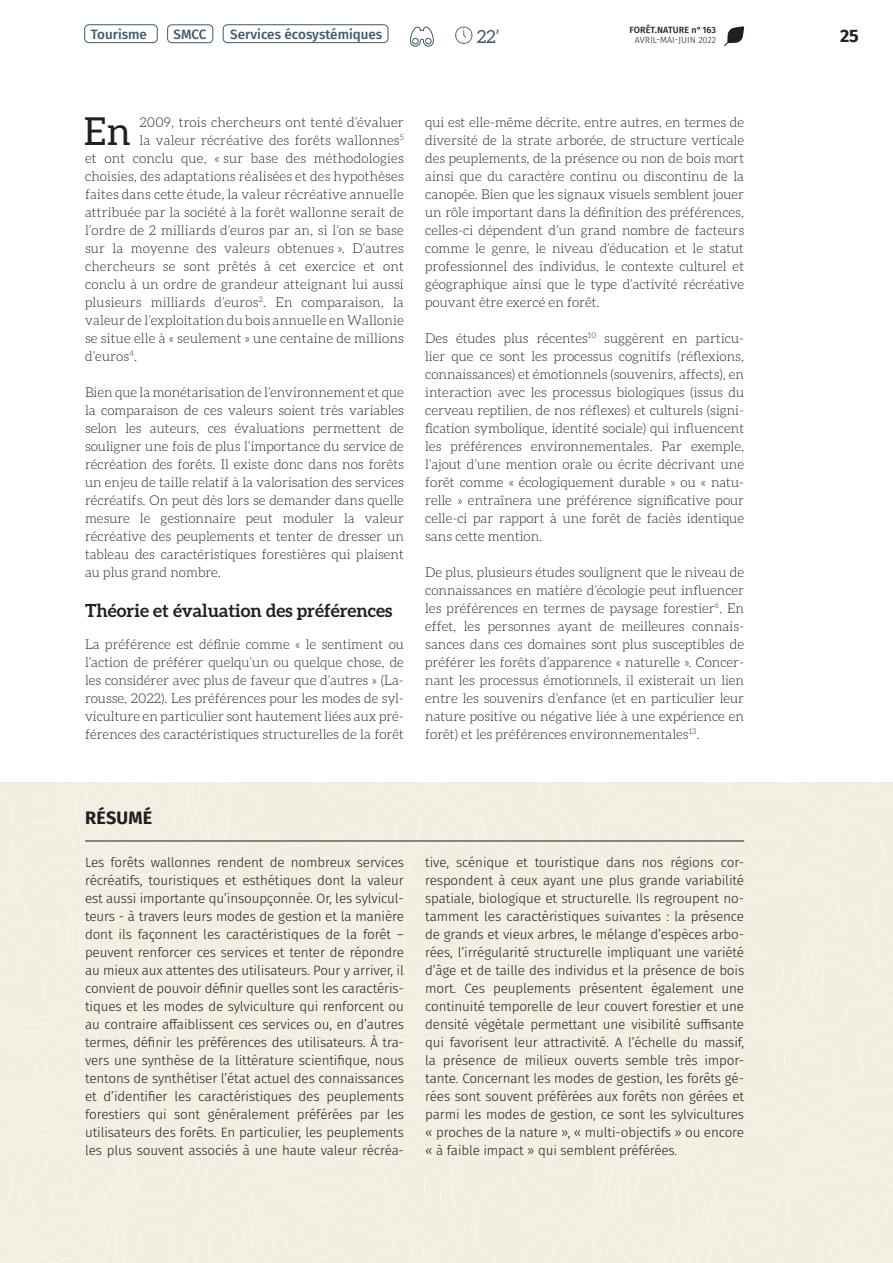
<style>
.page{position:relative;width:893px;height:1263px;background:#fff}
.page>*{position:absolute;margin:0;border:0;box-sizing:border-box;transform-origin:0 0}
.t1{font:38.55px "Aleo";color:#231f20}
.t2{font:700 18px "Aleo";color:#231f20}
.t3{font:700 18px "Fira Sans";letter-spacing:.01em;color:#231f20}
.t4{font:18px "Aleo";color:#405968}
.t5{font:300 13.5px/18px "Aleo";letter-spacing:.01em;color:#231f20;text-align:justify}
.t6{font:300 13.5px/18px "Fira Sans";letter-spacing:-.01em;color:#231f20;text-align:justify}
.t7{font:500 13.5px "Fira Sans";color:#405968}
.t8{font:300 9px "Fira Sans";letter-spacing:.01em;color:#231f20}
.t9{font:500 9px "Fira Sans";letter-spacing:.01em;color:#231f20}
</style>
<div class="page">
<svg style="left:724px;top:26px;width:20px;height:20px"></svg>
<div style="left:0;top:782px;width:893px;height:481px;background:#f1efe2"></div>
<img style="left:0;top:0;width:1px;height:1058px">
<hr style="left:85px;top:840px;width:659px;height:1px;background:#231f20">
<svg style="left:410px;top:27px;width:24px;height:20px"></svg>
<svg style="left:455px;top:27px;width:17px;height:17px"></svg>
<div style="left:167px;top:24px;width:46px;height:19px;border:1px solid #405968;border-radius:4px"></div>
<div style="left:223px;top:24px;width:165px;height:19px;border:1px solid #405968;border-radius:4px"></div>
<div style="left:84px;top:24px;width:74px;height:19px;border:1px solid #405968;border-radius:4px"></div>
<p class="t7" style="left:91px;top:24px;width:58px">Tourisme</p>
<p class="t7" style="left:174px;top:24px;width:34px">SMCC</p>
<p class="t7" style="left:230px;top:23px;width:154px">Services écosystémiques</p>
<h2 class="t4" style="left:477px;top:27px;width:24px">22’</h2>
<p class="t9" style="left:629px;top:22px;width:88px">FORÊT.NATURE n°163</p>
<p class="t8" style="left:635px;top:34px;width:83px">AVRIL-MAI-JUIN 2022</p>
<h2 class="t3" style="left:840px;top:24px;width:20px">25</h2>
<h1 class="t1" style="left:84px;top:109px;width:49px">En</h1>
<p class="t5" style="left:139px;top:113px;width:266px">2009, trois chercheurs ont tenté d’évaluer</p>
<p class="t5" style="left:139px;top:131px;width:266px">la valeur récréative des forêts wallonnes<sup>5</sup></p>
<p class="t5" style="left:85px;top:149px;width:320px">et ont conclu que, « sur base des méthodologies</p>
<p class="t5" style="left:85px;top:167px;width:320px">choisies, des adaptations réalisées et des hypothèses</p>
<p class="t5" style="left:85px;top:185px;width:320px">faites dans cette étude, la valeur récréative annuelle</p>
<p class="t5" style="left:85px;top:203px;width:320px">attribuée par la société à la forêt wallonne serait de</p>
<p class="t5" style="left:85px;top:221px;width:320px">l’ordre de 2 milliards d’euros par an, si l’on se base</p>
<p class="t5" style="left:85px;top:239px;width:320px">sur la moyenne des valeurs obtenues ». D’autres</p>
<p class="t5" style="left:85px;top:257px;width:320px">chercheurs se sont prêtés à cet exercice et ont</p>
<p class="t5" style="left:85px;top:275px;width:320px">conclu à un ordre de grandeur atteignant lui aussi</p>
<p class="t5" style="left:85px;top:293px;width:320px">plusieurs milliards d’euros<sup>2</sup>. En comparaison, la</p>
<p class="t5" style="left:85px;top:311px;width:320px">valeur de l’exploitation du bois annuelle en Wallonie</p>
<p class="t5" style="left:85px;top:329px;width:320px">se situe elle à « seulement » une centaine de millions</p>
<p class="t5" style="left:85px;top:347px;width:54px">d’euros<sup>4</sup>.</p>
<p class="t5" style="left:85px;top:383px;width:320px">Bien que la monétarisation de l’environnement et que la comparaison de ces valeurs soient très variables selon les auteurs, ces évaluations permettent de souligner une fois de plus l’importance du service de récréation des forêts. Il existe donc dans nos forêts un enjeu de taille relatif à la valorisation des services récréatifs. On peut dès lors se demander dans quelle mesure le gestionnaire peut moduler la valeur récréative des peuplements et tenter de dresser un tableau des caractéristiques forestières qui plaisent au plus grand nombre.</p>
<h2 class="t2" style="left:85px;top:600px;width:309px">Théorie et évaluation des préférences</h2>
<p class="t5" style="left:85px;top:635px;width:320px">La préférence est définie comme « le sentiment ou l’action de préférer quelqu’un ou quelque chose, de les considérer avec plus de faveur que d’autres » (La&shy;rousse, 2022). Les préférences pour les modes de syl&shy;viculture en particulier sont hautement liées aux pré&shy;férences des caractéristiques structurelles de la forêt</p>
<p class="t5" style="left:425px;top:113px;width:320px">qui est elle-même décrite, entre autres, en termes de diversité de la strate arborée, de structure verticale des peuplements, de la présence ou non de bois mort ainsi que du caractère continu ou discontinu de la canopée. Bien que les signaux visuels semblent jouer un rôle important dans la définition des préférences, celles-ci dépendent d’un grand nombre de facteurs comme le genre, le niveau d’éducation et le statut professionnel des individus, le contexte culturel et géographique ainsi que le type d’activité récréative pouvant être exercé en forêt.</p>
<p class="t5" style="left:425px;top:329px;width:320px">Des études plus récentes<sup>10</sup> suggèrent en particu&shy;lier que ce sont les processus cognitifs (réflexions, connaissances) et émotionnels (souvenirs, affects), en interaction avec les processus biologiques (issus du cerveau reptilien, de nos réflexes) et culturels (signi&shy;fication symbolique, identité sociale) qui influencent les préférences environnementales. Par exemple, l’ajout d’une mention orale ou écrite décrivant une forêt comme « écologiquement durable » ou « natu&shy;relle » entraînera une préférence significative pour celle-ci par rapport à une forêt de faciès identique sans cette mention.</p>
<p class="t5" style="left:425px;top:563px;width:320px">De plus, plusieurs études soulignent que le niveau de connaissances en matière d’écologie peut influencer les préférences en termes de paysage forestier<sup>6</sup>. En effet, les personnes ayant de meilleures connais&shy;sances dans ces domaines sont plus susceptibles de préférer les forêts d’apparence « naturelle ». Concer&shy;nant les processus émotionnels, il existerait un lien entre les souvenirs d’enfance (et en particulier leur nature positive ou négative liée à une expérience en forêt) et les préférences environnementales<sup>13</sup>.</p>
<h2 class="t3" style="left:85px;top:805px;width:69px">RÉSUMÉ</h2>
<p class="t6" style="left:85px;top:853px;width:320px">Les forêts wallonnes rendent de nombreux services récréatifs, touristiques et esthétiques dont la valeur est aussi importante qu’insoupçonnée. Or, les sylvicul&shy;teurs - à travers leurs modes de gestion et la manière dont ils façonnent les caractéristiques de la forêt – peuvent renforcer ces services et tenter de répondre au mieux aux attentes des utilisateurs. Pour y arriver, il convient de pouvoir définir quelles sont les caractéris&shy;tiques et les modes de sylviculture qui renforcent ou au contraire affaiblissent ces services ou, en d’autres termes, définir les préférences des utilisateurs. À tra&shy;vers une synthèse de la littérature scientifique, nous tentons de synthétiser l’état actuel des connaissances et d’identifier les caractéristiques des peuplements forestiers qui sont généralement préférées par les utilisateurs des forêts. En particulier, les peuplements les plus souvent associés à une haute valeur récréa-</p>
<p class="t6" style="left:425px;top:853px;width:320px">tive, scénique et touristique dans nos régions cor&shy;respondent à ceux ayant une plus grande variabilité spatiale, biologique et structurelle. Ils regroupent no&shy;tamment les caractéristiques suivantes : la présence de grands et vieux arbres, le mélange d’espèces arbo&shy;rées, l’irrégularité structurelle impliquant une variété d’âge et de taille des individus et la présence de bois mort. Ces peuplements présentent également une continuité temporelle de leur couvert forestier et une densité végétale permettant une visibilité suffisante qui favorisent leur attractivité. A l’échelle du massif, la présence de milieux ouverts semble très impor&shy;tante. Concernant les modes de gestion, les forêts gé&shy;rées sont souvent préférées aux forêts non gérées et parmi les modes de gestion, ce sont les sylvicultures « proches de la nature », « multi-objectifs » ou encore « à faible impact » qui semblent préférées.</p>
</div>
